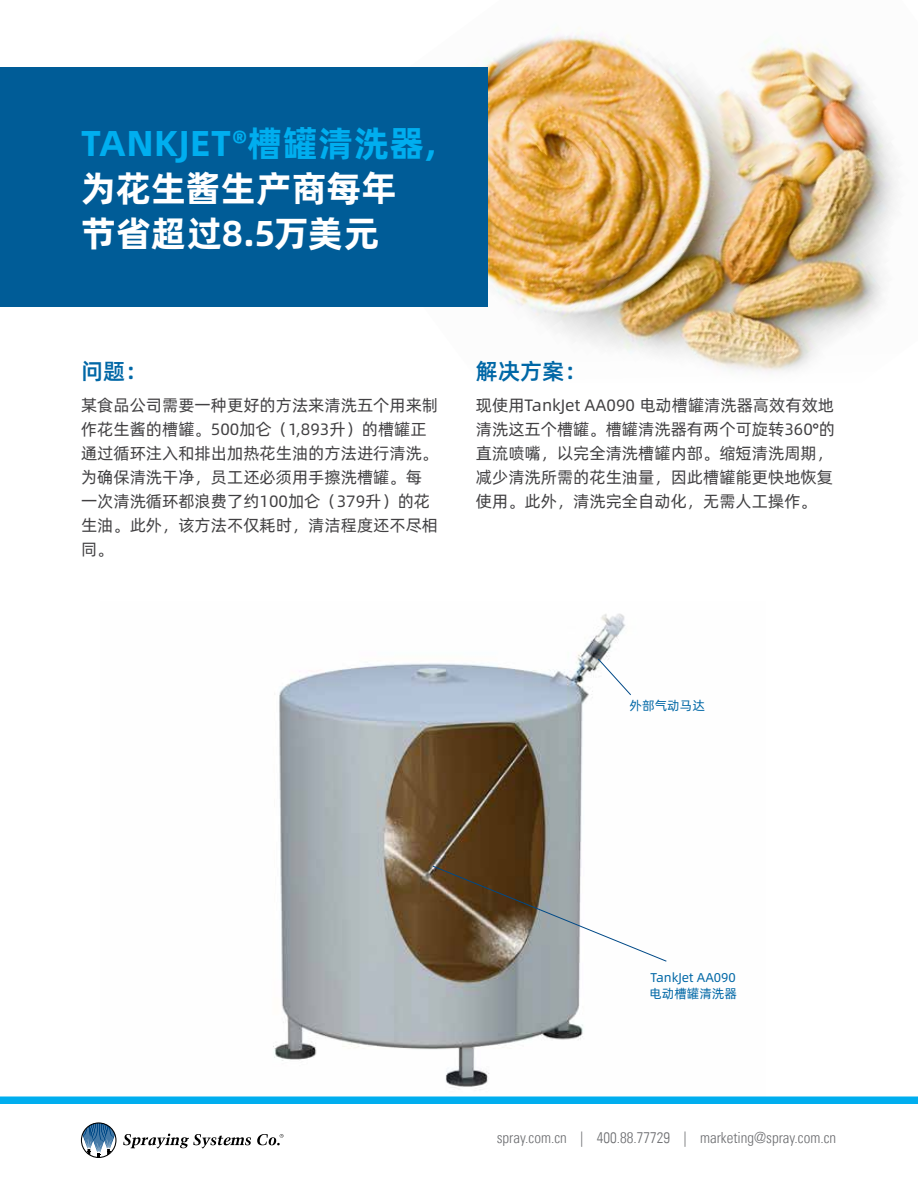
<style>
.page{position:relative;width:918px;height:1188px;background:#fff}
.page>*{position:absolute;margin:0;border:0;box-sizing:border-box;transform-origin:0 0}
.t1{font:36px/45px "Alibaba Pu Hui Ti B";letter-spacing:-.005em;color:#fff}
.t2{font:36px "Alibaba Pu Hui Ti B";letter-spacing:.01em;color:#00aeef}
.t3{font:22.5px "Alibaba Pu Hui Ti M";color:#0067a6}
.t4{font:16.5px/24px "Alibaba Pu Hui Ti R";color:#414042}
.t5{font:300 condensed 15.3px "Univers LT";color:#6d6e71}
.t6{font:12.75px/15.3px "Alibaba Pu Hui Ti R";color:#0067a6}
</style>
<div class="page">
<img style="left:273px;top:613px;width:353px;height:475px">
<svg style="left:432px;top:865px;width:235px;height:97px"></svg>
<img style="left:303px;top:27px;width:594px;height:345px">
<div style="left:0;top:68px;width:487px;height:239px;background:#005c97"></div>
<svg style="left:81px;top:1122px;width:35px;height:36px"></svg>
<svg style="left:123px;top:1134px;width:128px;height:14px"></svg>
<svg style="left:257px;top:1134px;width:27px;height:11px"></svg>
<div style="left:0;top:1096px;width:918px;height:8px;background:#00aeef"></div>
<svg style="left:597px;top:658px;width:34px;height:38px"></svg>
<h1 class="t2" style="left:81px;top:115px;width:378px">TANKJET®槽罐清洗器，</h1>
<h1 class="t1" style="left:81px;top:164px;width:318px">为花生酱生产商每年节省超过8.5万美元</h1>
<h2 class="t3" style="left:81px;top:353px;width:68px">问题：</h2>
<p class="t4" style="left:81px;top:392px;width:359px">某食品公司需要一种更好的方法来清洗五个用来制作花生酱的槽罐。500加仑（1,893升）的槽罐正通过循环注入和排出加热花生油的方法进行清洗。为确保清洗干净，员工还必须用手擦洗槽罐。每一次清洗循环都浪费了约100加仑（379升）的花生油。此外，该方法不仅耗时，清洁程度还不尽相同。</p>
<h2 class="t3" style="left:476px;top:353px;width:112px">解决方案：</h2>
<p class="t4" style="left:476px;top:392px;width:361px;text-align:justify">现使用TankJet AA090 电动槽罐清洗器高效有效地清洗这五个槽罐。槽罐清洗器有两个可旋转360°的直流喷嘴，以完全清洗槽罐内部。缩短清洗周期，减少清洗所需的花生油量，因此槽罐能更快地恢复使用。此外，清洗完全自动化，无需人工操作。</p>
<p class="t6" style="left:630px;top:697px;width:77px">外部气动马达</p>
<p class="t6" style="left:649px;top:970px;width:89px">TankJet AA090电动槽罐清洗器</p>
<p class="t5" style="left:497px;top:1128px;width:341px">spray.com.cn | 400.88.77729 | marketing@spray.com.cn</p>
</div>
